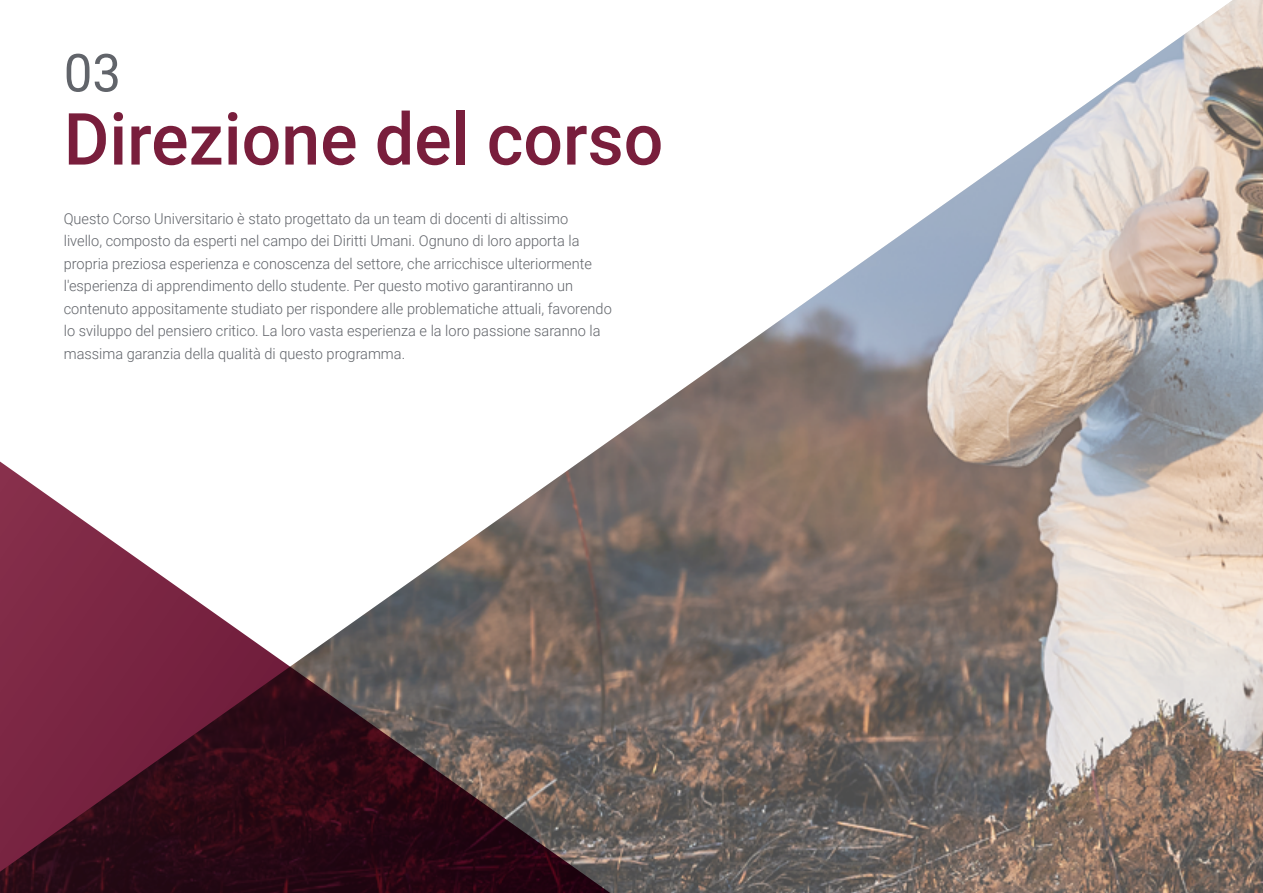
<style>
.page{position:relative;width:1263px;height:893px;background:#fff}
.page>*{position:absolute;margin:0;border:0;box-sizing:border-box;transform-origin:0 0}
.t1{font:500 72px "Roboto";color:#791e3c}
.t2{font:52.5px "Roboto";color:#61646a}
.t3{font:300 15px/22.5px "Roboto";color:#61646a}
</style>
<div class="page">
<img style="left:602px;top:0;width:661px;height:893px">
<svg style="left:0;top:446px;width:640px;height:447px"></svg>
<h2 class="t2" style="left:64px;top:36px;width:59px">03</h2>
<h1 class="t1" style="left:64px;top:89px;width:601px">Direzione del corso</h1>
<p class="t3" style="left:64px;top:207px;width:549px">Questo Corso Universitario è stato progettato da un team di docenti di altissimo<br>livello, composto da esperti nel campo dei Diritti Umani. Ognuno di loro apporta la propria preziosa esperienza e conoscenza del settore, che arricchisce ulteriormente l'esperienza di apprendimento dello studente. Per questo motivo garantiranno un contenuto appositamente studiato per rispondere alle problematiche attuali, favorendo lo sviluppo del pensiero critico. La loro vasta esperienza e la loro passione saranno la massima garanzia della qualità di questo programma.</p>
</div>
